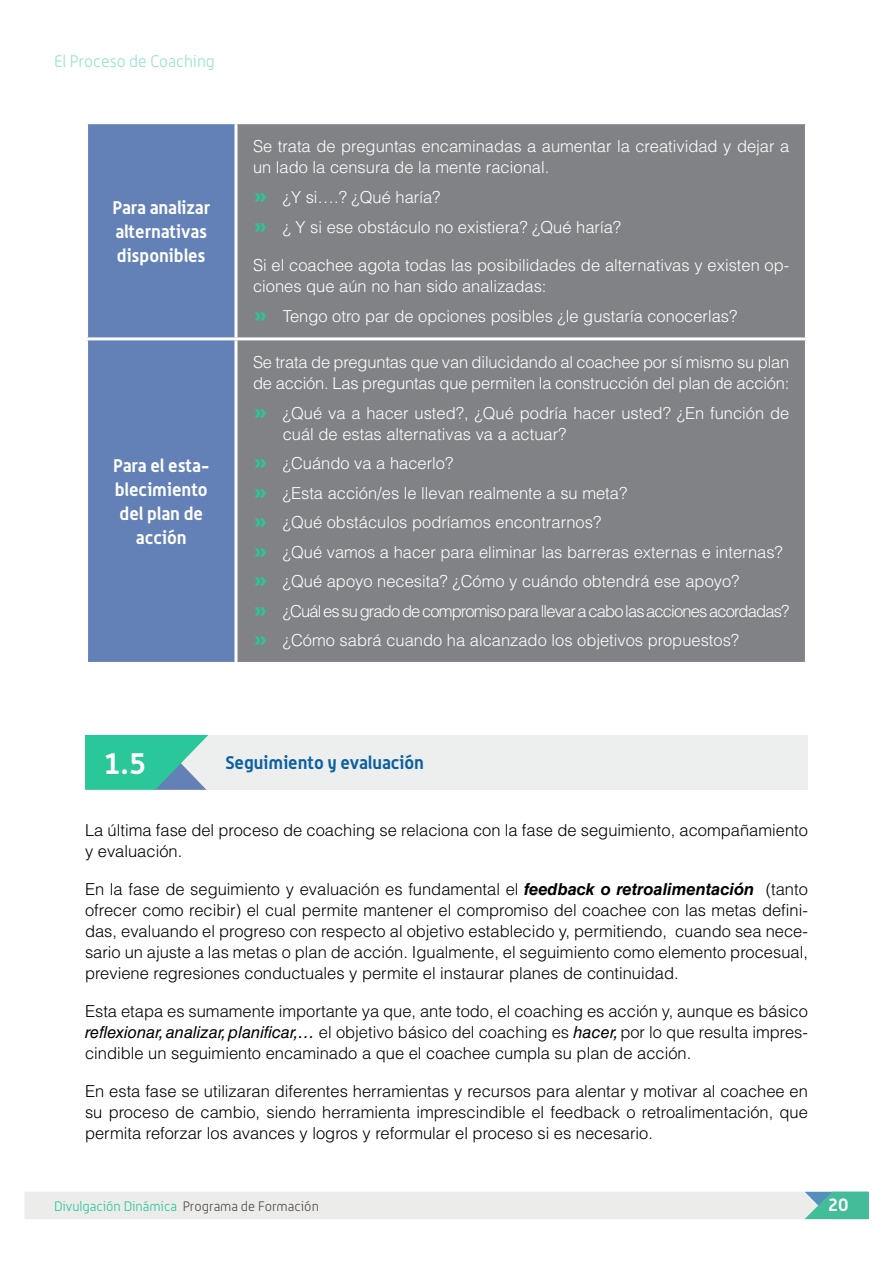
<style>
.page{position:relative;width:893px;height:1263px;background:#fff}
.page>*{position:absolute;margin:0;border:0;box-sizing:border-box;transform-origin:0 0}
.t1{font:700 30px "Alwyn OT";color:#fff}
.t2{font:700 18px/24px "Alwyn OT";color:#fff}
.t3{font:700 18px "Alwyn OT";color:#0c60a2}
.t4{font:300 16.5px/21px "Helvetica LT Std";color:#000;text-align:justify}
.t5{font:300 16.5px/29.5px "Helvetica LT Std";color:#fff}
.t6{font:300 16.5px "Alwyn OT";color:#94e3cc}
.t7{font:300 13.5px "Alwyn OT";color:#29c799}
.s1{font-family:"Alwyn OT";font-weight:700;font-size:21px;color:#29c799}
.s2{font-weight:700;font-style:italic}
.s3{font-weight:400;font-style:italic}
.s4{color:#524b48}
</style>
<div class="page">
<div style="left:24px;top:1192px;width:844px;height:27px;background:#ececeb"></div>
<div style="left:88px;top:124px;width:146px;height:538px;background:#6381b7"></div>
<div style="left:237px;top:124px;width:568px;height:538px;background:#808285"></div>
<hr style="left:85px;top:337px;width:151px;height:3px;background:#fff">
<hr style="left:236px;top:337px;width:572px;height:3px;background:#fff">
<div style="left:85px;top:735px;width:723px;height:55px;background:#edefee"></div>
<svg style="left:85px;top:735px;width:123px;height:55px;background:#45c4a5"></svg>
<p class="t6" style="left:54px;top:52px;width:162px">El Proceso de Coaching</p>
<p class="t2" style="left:112px;top:195px;width:99px">Para analizar alternativas disponibles</p>
<p class="t2" style="left:113px;top:453px;width:98px;text-align:center">Para el esta&shy;blecimiento del plan de acción</p>
<p class="t5" style="left:253px;top:135px;width:538px;line-height:21.6px">Se trata de preguntas encaminadas a aumentar la creatividad y dejar a un lado la censura de la mente racional.</p>
<p class="t5" style="left:253px;top:182px;width:370px;line-height:30.2px"><span class="s1">»</span> ¿Y si….? ¿Qué haría?<br><span class="s1">»</span> ¿ Y si ese obstáculo no existiera? ¿Qué haría?</p>
<p class="t5" style="left:253px;top:254px;width:538px;line-height:21.6px">Si el coachee agota todas las posibilidades de alternativas y existen op&shy;ciones que aún no han sido analizadas:</p>
<p class="t5" style="left:253px;top:301px;width:486px"><span class="s1">»</span> Tengo otro par de opciones posibles ¿le gustaría conocerlas?</p>
<p class="t5" style="left:253px;top:351px;width:538px;line-height:21.6px">Se trata de preguntas que van dilucidando al coachee por sí mismo su plan de acción. Las preguntas que permiten la construcción del plan de acción:</p>
<p class="t5" style="left:283px;top:402px;width:508px;line-height:21px;text-indent:-30px"><span class="s1">»</span> ¿Qué va a hacer usted?, ¿Qué podría hacer usted? ¿En función de cuál de estas alternativas va a actuar?</p>
<p class="t5" style="left:253px;top:449px;width:538px"><span class="s1">»</span> ¿Cuándo va a hacerlo?<br><span class="s1">»</span> ¿Esta acción/es le llevan realmente a su meta?<br><span class="s1">»</span> ¿Qué obstáculos podríamos encontrarnos?<br><span class="s1">»</span> ¿Qué vamos a hacer para eliminar las barreras externas e internas? <span class="s1">»</span> ¿Qué apoyo necesita? ¿Cómo y cuándo obtendrá ese apoyo?<br><span class="s1">»</span> ¿Cuál es su grado de compromiso para llevar a cabo las acciones acordadas? <span class="s1">»</span> ¿Cómo sabrá cuando ha alcanzado los objetivos propuestos?</p>
<h1 class="t1" style="left:104px;top:745px;width:44px">1.5</h1>
<p class="t3" style="left:225px;top:752px;width:200px">Seguimiento y evaluación</p>
<p class="t4" style="left:85px;top:819px;width:724px">La última fase del proceso de coaching se relaciona con la fase de seguimiento, acompañamiento y evaluación.</p>
<p class="t4" style="left:85px;top:878px;width:724px">En la fase de seguimiento y evaluación es fundamental el <span class="s2">feedback o retroalimentación</span> (tanto ofrecer como recibir) el cual permite mantener el compromiso del coachee con las metas defini&shy;das, evaluando el progreso con respecto al objetivo establecido y, permitiendo, cuando sea nece&shy;sario un ajuste a las metas o plan de acción. Igualmente, el seguimiento como elemento procesual, previene regresiones conductuales y permite el instaurar planes de continuidad.</p>
<p class="t4" style="left:85px;top:1000px;width:724px">Esta etapa es sumamente importante ya que, ante todo, el coaching es acción y, aunque es básico <span class="s3">reflexionar, analizar, planificar,…</span> el objetivo básico del coaching es <span class="s3">hacer,</span> por lo que resulta impres&shy;cindible un seguimiento encaminado a que el coachee cumpla su plan de acción.</p>
<p class="t4" style="left:85px;top:1080px;width:724px">En esta fase se utilizaran diferentes herramientas y recursos para alentar y motivar al coachee en su proceso de cambio, siendo herramienta imprescindible el feedback o retroalimentación, que permita reforzar los avances y logros y reformular el proceso si es necesario.</p>
<p class="t7" style="left:54px;top:1198px;width:266px">Divulgación Dinámica <span class="s4">Programa de Formación</span></p>
<p class="t2" style="left:828px;top:1192px;width:22px">20</p>
</div>
